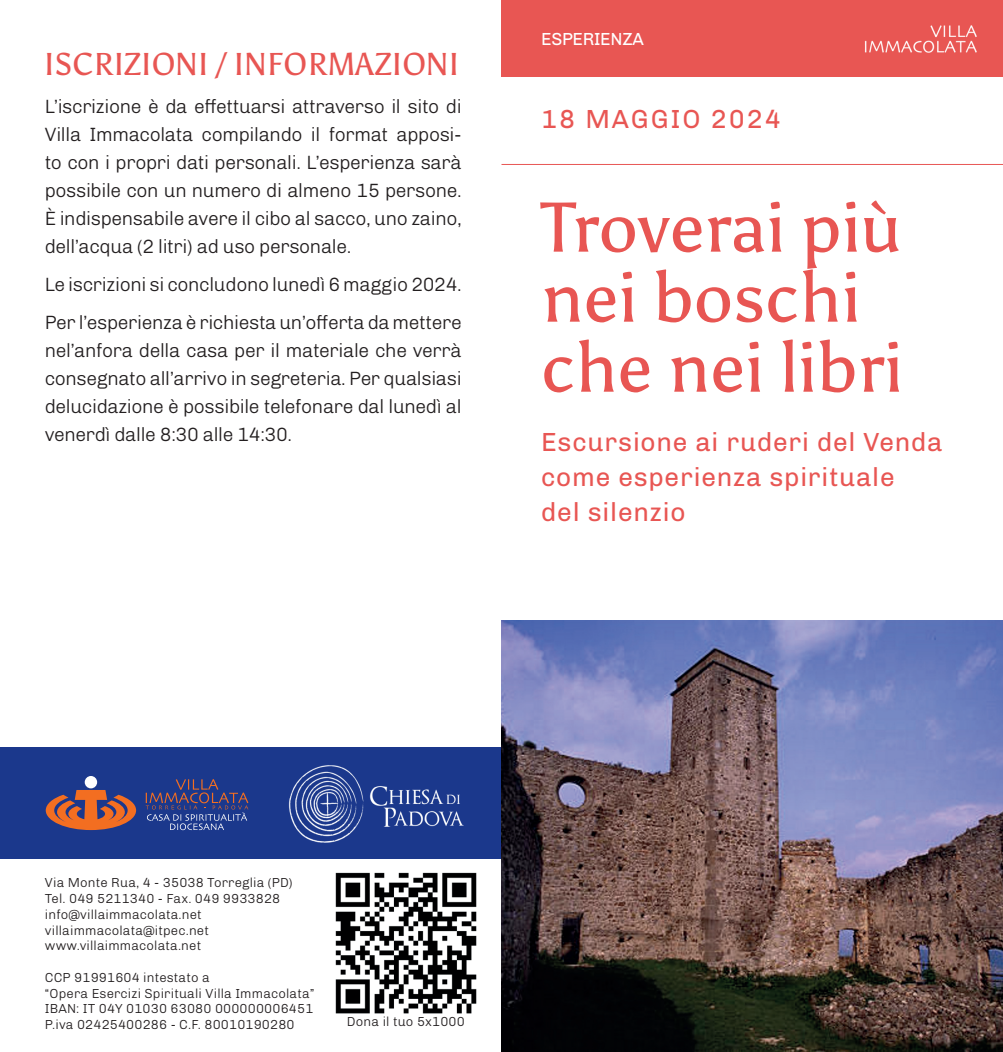
<style>
.page{position:relative;width:1003px;height:1052px;background:#fff}
.page>*{position:absolute;margin:0;border:0;box-sizing:border-box;transform-origin:0 0}
.t1{font:70px/70px "Asul";color:#e85653}
.t2{font:31.5px "Asul";color:#e85653}
.t3{font:26.25px "Chivo";letter-spacing:.03em;color:#e85653}
.t4{font:26.25px "Chivo";letter-spacing:.07em;color:#e85653}
.t5{font:300 19.25px/28px "Chivo";letter-spacing:-.02em;color:#231f20;text-align:justify}
.t6{font:17.5px "Chivo";letter-spacing:-.015em;color:#fff}
.t7{font:300 13.12px "Chivo";letter-spacing:.01em;color:#231f20}
</style>
<div class="page">
<div style="left:501px;top:0;width:501px;height:76px;background:#e85653"></div>
<div style="left:0;top:747px;width:501px;height:111px;background:#1b388c"></div>
<svg style="left:46px;top:790px;width:90px;height:40px"></svg>
<div style="left:85px;top:776px;width:12px;height:12px;background:#fff;border-radius:50%"></div>
<svg style="left:146px;top:779px;width:102px;height:51px"></svg>
<img style="left:271px;top:765px;width:221px;height:94px">
<img style="left:335px;top:872px;width:142px;height:142px">
<hr style="left:501px;top:164px;width:501px;height:1px;background:#e85653">
<img style="left:501px;top:620px;width:501px;height:432px">
<img style="left:864px;top:25px;width:113px;height:28px">
<p class="t2" style="left:44px;top:45px;width:417px">ISCRIZIONI / INFORMAZIONI</p>
<p class="t5" style="left:45px;top:91px;width:418px">L’iscrizione è da effettuarsi attraverso il sito di Villa Immacolata compilando il format apposi&shy;to con i propri dati personali. L’esperienza sarà possibile con un numero di almeno 15 persone.<br>È indispensabile avere il cibo al sacco, uno zaino, dell’acqua (2 litri) ad uso personale.</p>
<p class="t5" style="left:45px;top:269px;width:418px">Le iscrizioni si concludono lunedì 6 maggio 2024.</p>
<p class="t5" style="left:45px;top:307px;width:418px">Per l’esperienza è richiesta un’offerta da mettere nel’anfora della casa per il materiale che verrà consegnato all’arrivo in segreteria. Per qualsiasi delucidazione è possibile telefonare dal lunedì al venerdì dalle 8:30 alle 14:30.</p>
<p class="t6" style="left:541px;top:26px;width:104px">ESPERIENZA</p>
<p class="t4" style="left:541px;top:99px;width:241px">18 MAGGIO 2024</p>
<p class="t1" style="left:541px;top:193px;width:362px">Troverai più nei boschi che nei libri</p>
<p class="t3" style="left:541px;top:422px;width:403px">Escursione ai ruderi del Venda</p>
<p class="t3" style="left:541px;top:457px;width:355px">come esperienza spirituale</p>
<p class="t3" style="left:541px;top:492px;width:146px">del silenzio</p>
<p class="t7" style="left:45px;top:873px;width:249px">Via Monte Rua, 4 - 35038 Torreglia (PD)</p>
<p class="t7" style="left:45px;top:888px;width:237px">Tel. 049 5211340 - Fax. 049 9933828</p>
<p class="t7" style="left:45px;top:904px;width:158px">info@villaimmacolata.net</p>
<p class="t7" style="left:45px;top:920px;width:165px">villaimmacolata@itpec.net</p>
<p class="t7" style="left:45px;top:936px;width:158px">www.villaimmacolata.net</p>
<p class="t7" style="left:45px;top:967px;width:166px">CCP 91991604 intestato a</p>
<p class="t7" style="left:45px;top:983px;width:271px">“Opera Esercizi Spirituali Villa Immacolata”</p>
<p class="t7" style="left:45px;top:999px;width:270px">IBAN: IT 04Y 01030 63080 000000006451</p>
<p class="t7" style="left:45px;top:1014px;width:251px">P.iva 02425400286 - C.F. 80010190280</p>
<p class="t7" style="left:347px;top:1012px;width:119px">Dona il tuo 5x1000</p>
</div>
